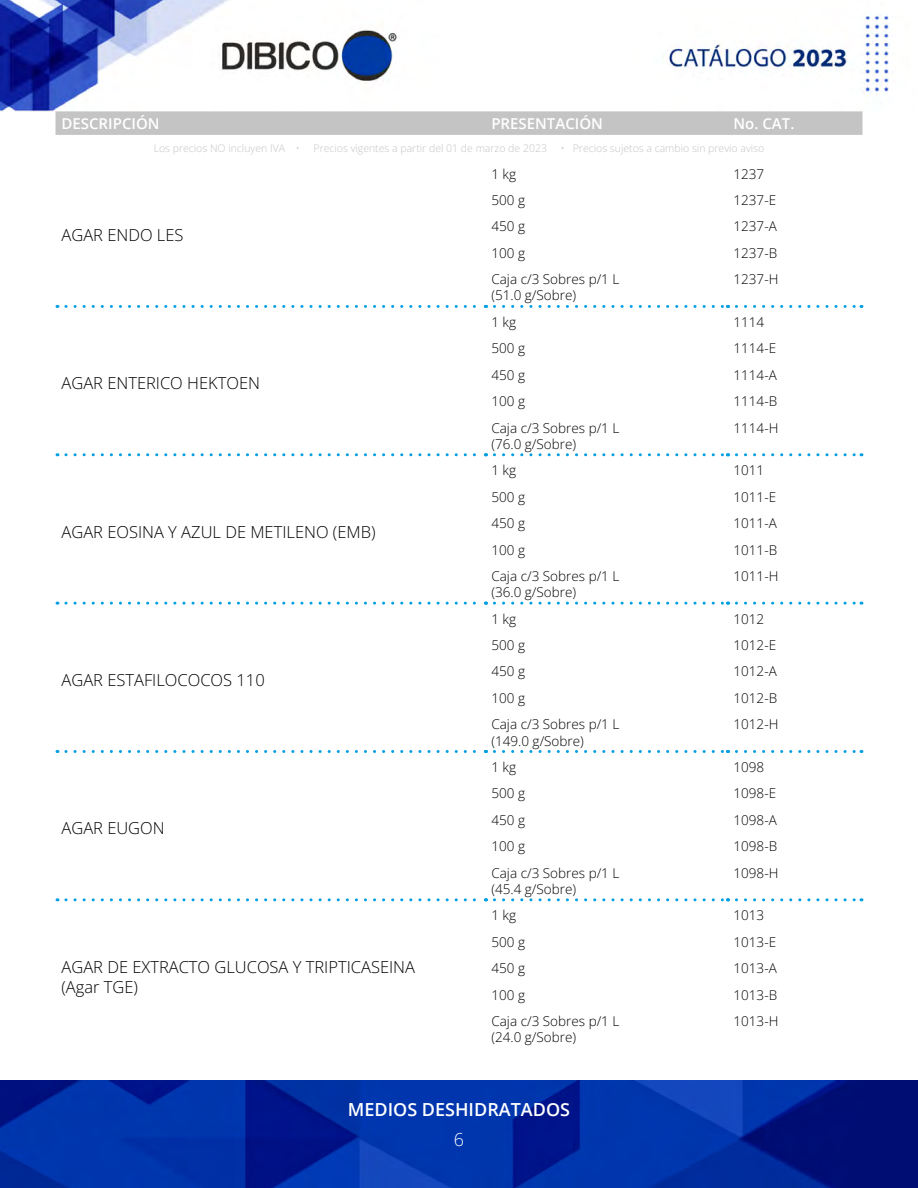
<style>
.page{position:relative;width:918px;height:1188px;background:#fff}
.page>*{position:absolute;margin:0;border:0;box-sizing:border-box;transform-origin:0 0}
.t1{font:600 18px "Open Sans";color:#fff}
.t2{font:300 18px "Open Sans";color:#fff}
.t3{font:300 16.5px/19.8px "Open Sans";color:#000}
.t4{font:600 15px "Open Sans";color:#fff}
.t5{font:300 13.5px/16.2px "Open Sans";color:#000}
.t6{font:300 10.5px "Open Sans";color:#c4c4c4}
</style>
<div class="page">
<img style="left:0;top:1081px;width:918px;height:107px">
<img style="left:0;top:0;width:892px;height:111px">
<div style="left:56px;top:111px;width:806px;height:24px;background:#c4c4c4"></div>
<svg style="left:66px;top:305px;width:420px;height:3px"></svg>
<svg style="left:494px;top:305px;width:235px;height:3px"></svg>
<svg style="left:736px;top:305px;width:126px;height:3px"></svg>
<svg style="left:66px;top:453px;width:420px;height:3px"></svg>
<svg style="left:494px;top:453px;width:235px;height:3px"></svg>
<svg style="left:736px;top:453px;width:126px;height:3px"></svg>
<svg style="left:66px;top:602px;width:420px;height:3px"></svg>
<svg style="left:494px;top:602px;width:235px;height:3px"></svg>
<svg style="left:736px;top:602px;width:126px;height:3px"></svg>
<svg style="left:66px;top:750px;width:420px;height:3px"></svg>
<svg style="left:494px;top:750px;width:235px;height:3px"></svg>
<svg style="left:736px;top:750px;width:126px;height:3px"></svg>
<svg style="left:66px;top:898px;width:420px;height:3px"></svg>
<svg style="left:494px;top:898px;width:235px;height:3px"></svg>
<svg style="left:736px;top:898px;width:126px;height:3px"></svg>
<p class="t4" style="left:62px;top:113px;width:100px">DESCRIPCIÓN</p>
<p class="t4" style="left:491px;top:113px;width:113px">PRESENTACIÓN</p>
<p class="t4" style="left:734px;top:113px;width:62px">No. CAT.</p>
<p class="t6" style="left:154px;top:141px;width:148px">Los precios NO incluyen IVA •</p>
<p class="t6" style="left:314px;top:141px;width:235px">Precios vigentes a partir del 01 de marzo de 2023</p>
<p class="t6" style="left:561px;top:141px;width:205px">• Precios sujetos a cambio sin previo aviso</p>
<p class="t3" style="left:62px;top:225px;width:123px">AGAR ENDO LES</p>
<p class="t3" style="left:62px;top:373px;width:200px">AGAR ENTERICO HEKTOEN</p>
<p class="t3" style="left:62px;top:521px;width:316px">AGAR EOSINA Y AZUL DE METILENO (EMB)</p>
<p class="t3" style="left:62px;top:670px;width:205px">AGAR ESTAFILOCOCOS 110</p>
<p class="t3" style="left:62px;top:818px;width:105px">AGAR EUGON</p>
<p class="t3" style="left:62px;top:957px;width:355px">AGAR DE EXTRACTO GLUCOSA Y TRIPTICASEINA (Agar TGE)</p>
<p class="t5" style="left:491px;top:165px;width:26px">1 kg</p>
<p class="t5" style="left:734px;top:165px;width:32px">1237</p>
<p class="t5" style="left:491px;top:192px;width:35px">500 g</p>
<p class="t5" style="left:734px;top:192px;width:44px">1237-E</p>
<p class="t5" style="left:491px;top:218px;width:35px">450 g</p>
<p class="t5" style="left:734px;top:218px;width:45px">1237-A</p>
<p class="t5" style="left:491px;top:244px;width:35px">100 g</p>
<p class="t5" style="left:734px;top:244px;width:45px">1237-B</p>
<p class="t5" style="left:491px;top:271px;width:130px">Caja c/3 Sobres p/1 L (51.0 g/Sobre)</p>
<p class="t5" style="left:734px;top:271px;width:46px">1237-H</p>
<p class="t5" style="left:491px;top:314px;width:26px">1 kg</p>
<p class="t5" style="left:734px;top:314px;width:32px">1114</p>
<p class="t5" style="left:491px;top:340px;width:35px">500 g</p>
<p class="t5" style="left:734px;top:340px;width:44px">1114-E</p>
<p class="t5" style="left:491px;top:366px;width:35px">450 g</p>
<p class="t5" style="left:734px;top:366px;width:45px">1114-A</p>
<p class="t5" style="left:491px;top:393px;width:35px">100 g</p>
<p class="t5" style="left:734px;top:393px;width:45px">1114-B</p>
<p class="t5" style="left:491px;top:419px;width:130px">Caja c/3 Sobres p/1 L (76.0 g/Sobre)</p>
<p class="t5" style="left:734px;top:419px;width:46px">1114-H</p>
<p class="t5" style="left:491px;top:462px;width:26px">1 kg</p>
<p class="t5" style="left:734px;top:462px;width:32px">1011</p>
<p class="t5" style="left:491px;top:488px;width:35px">500 g</p>
<p class="t5" style="left:734px;top:488px;width:44px">1011-E</p>
<p class="t5" style="left:491px;top:515px;width:35px">450 g</p>
<p class="t5" style="left:734px;top:515px;width:45px">1011-A</p>
<p class="t5" style="left:491px;top:541px;width:35px">100 g</p>
<p class="t5" style="left:734px;top:541px;width:45px">1011-B</p>
<p class="t5" style="left:491px;top:568px;width:130px">Caja c/3 Sobres p/1 L (36.0 g/Sobre)</p>
<p class="t5" style="left:734px;top:568px;width:46px">1011-H</p>
<p class="t5" style="left:491px;top:610px;width:26px">1 kg</p>
<p class="t5" style="left:734px;top:610px;width:32px">1012</p>
<p class="t5" style="left:491px;top:637px;width:35px">500 g</p>
<p class="t5" style="left:734px;top:637px;width:44px">1012-E</p>
<p class="t5" style="left:491px;top:663px;width:35px">450 g</p>
<p class="t5" style="left:734px;top:663px;width:45px">1012-A</p>
<p class="t5" style="left:491px;top:690px;width:35px">100 g</p>
<p class="t5" style="left:734px;top:690px;width:45px">1012-B</p>
<p class="t5" style="left:491px;top:716px;width:130px">Caja c/3 Sobres p/1 L (149.0 g/Sobre)</p>
<p class="t5" style="left:734px;top:716px;width:46px">1012-H</p>
<p class="t5" style="left:491px;top:759px;width:26px">1 kg</p>
<p class="t5" style="left:734px;top:759px;width:32px">1098</p>
<p class="t5" style="left:491px;top:785px;width:35px">500 g</p>
<p class="t5" style="left:734px;top:785px;width:44px">1098-E</p>
<p class="t5" style="left:491px;top:811px;width:35px">450 g</p>
<p class="t5" style="left:734px;top:811px;width:45px">1098-A</p>
<p class="t5" style="left:491px;top:838px;width:35px">100 g</p>
<p class="t5" style="left:734px;top:838px;width:45px">1098-B</p>
<p class="t5" style="left:491px;top:864px;width:130px">Caja c/3 Sobres p/1 L (45.4 g/Sobre)</p>
<p class="t5" style="left:734px;top:864px;width:46px">1098-H</p>
<p class="t5" style="left:491px;top:907px;width:26px">1 kg</p>
<p class="t5" style="left:734px;top:907px;width:32px">1013</p>
<p class="t5" style="left:491px;top:933px;width:35px">500 g</p>
<p class="t5" style="left:734px;top:933px;width:44px">1013-E</p>
<p class="t5" style="left:491px;top:960px;width:35px">450 g</p>
<p class="t5" style="left:734px;top:960px;width:45px">1013-A</p>
<p class="t5" style="left:491px;top:986px;width:35px">100 g</p>
<p class="t5" style="left:734px;top:986px;width:45px">1013-B</p>
<p class="t5" style="left:491px;top:1013px;width:130px">Caja c/3 Sobres p/1 L (24.0 g/Sobre)</p>
<p class="t5" style="left:734px;top:1013px;width:46px">1013-H</p>
<h1 class="t1" style="left:348px;top:1097px;width:224px">MEDIOS DESHIDRATADOS</h1>
<h1 class="t2" style="left:454px;top:1127px;width:12px">6</h1>
</div>
